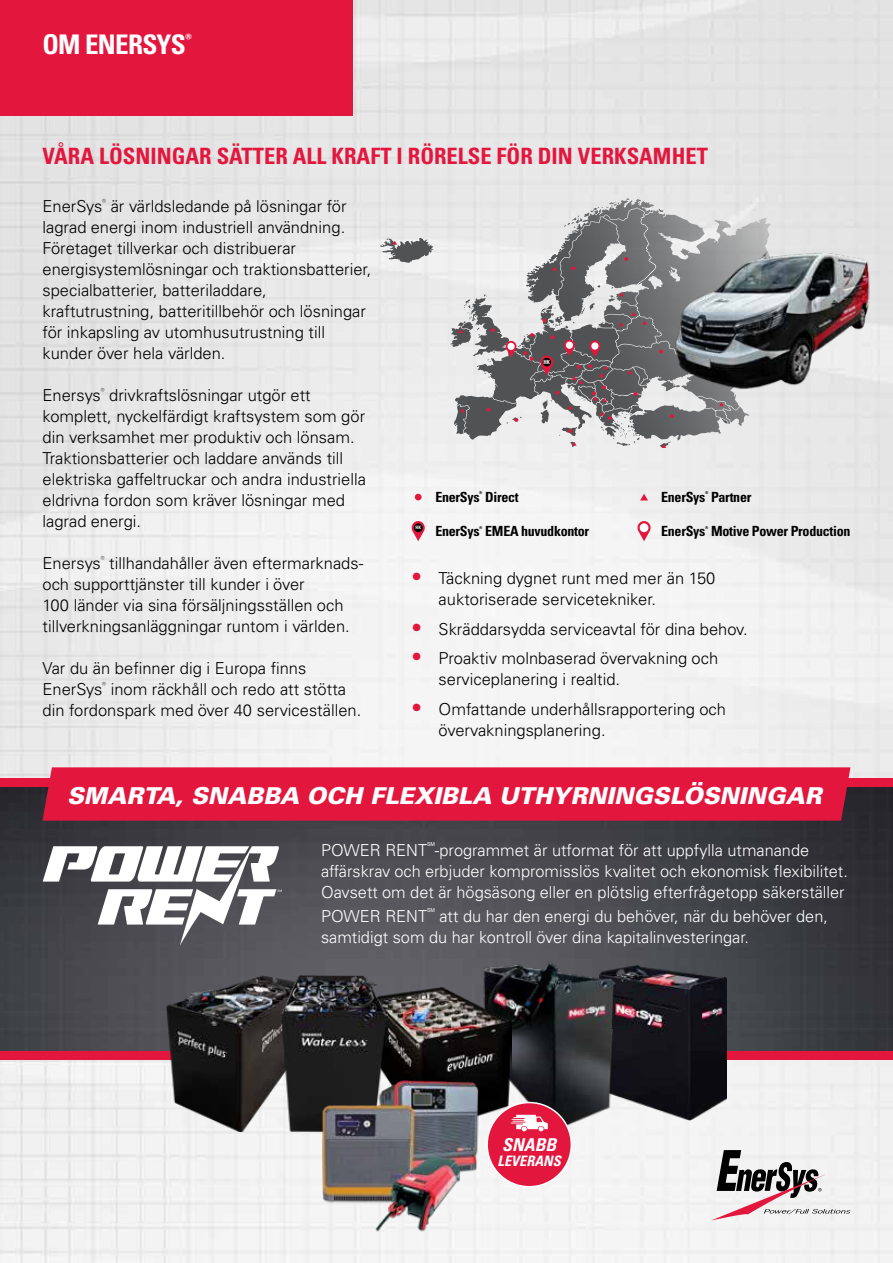
<style>
.page{position:relative;width:893px;height:1263px;background:#fff}
.page>*{position:absolute;margin:0;border:0;box-sizing:border-box;transform-origin:0 0}
.t1{font:700 condensed 27px "Univers LT Pro";letter-spacing:-.025em;color:#fff}
.t2{font:italic 900 23.25px "Univers LT Pro 75";color:#fff}
.t3{font:700 condensed 22.5px "Univers LT Pro";color:#e3173e}
.t4{font:italic 700 condensed 17.7px "Univers LT Pro";color:#fff}
.t5{font:300 16.5px/21px "Univers LT Pro 45";color:#000}
.t6{font:300 16.5px/21px "Univers LT Pro 45";color:#fff}
.t7{font:italic 700 condensed 14.4px "Univers LT Pro";color:#fff}
.t8{font:700 condensed 13.95px "Univers LT Pro";letter-spacing:-.02em;color:#000}
.t9{font:700 condensed 5.7px "Univers LT Pro";color:#fff}
.t10{font:700 condensed 4.65px "Univers LT Pro";color:#fff}
.s1{font-size:21px;color:#e3173e}
</style>
<div class="page">
<img style="left:0;top:0;width:893px;height:1263px">
<div style="left:0;top:0;width:353px;height:116px;background:#e3173e"></div>
<svg style="left:711px;top:1150px;width:139px;height:70px"></svg>
<div style="left:415px;top:494px;width:7px;height:6px;background:#e3173e;border-radius:50%"></div>
<svg style="left:640px;top:494px;width:8px;height:6px"></svg>
<svg style="left:637px;top:521px;width:14px;height:20px"></svg>
<div style="left:640px;top:523px;width:8px;height:9px;background:#fff;border-radius:50%"></div>
<svg style="left:412px;top:521px;width:13px;height:20px"></svg>
<div style="left:414px;top:523px;width:9px;height:9px;background:#000;border-radius:50%"></div>
<svg style="left:526px;top:198px;width:280px;height:242px;background:#a4a4a5"></svg>
<svg style="left:658px;top:208px;width:6px;height:4px"></svg>
<svg style="left:571px;top:266px;width:4px;height:4px"></svg>
<svg style="left:624px;top:257px;width:4px;height:4px"></svg>
<svg style="left:659px;top:349px;width:4px;height:4px"></svg>
<svg style="left:552px;top:267px;width:5px;height:4px"></svg>
<svg style="left:660px;top:441px;width:11px;height:7px"></svg>
<svg style="left:450px;top:285px;width:197px;height:163px;background:#9f9b9d"></svg>
<svg style="left:380px;top:238px;width:54px;height:25px"></svg>
<img style="left:666px;top:208px;width:212px;height:212px">
<img style="left:0;top:786px;width:893px;height:265px">
<div style="left:0;top:1051px;width:893px;height:8px;background:#e3173e"></div>
<div style="left:0;top:778px;width:893px;height:8px;background:#e3173e"></div>
<img style="left:626px;top:964px;width:100px;height:156px">
<img style="left:468px;top:953px;width:158px;height:185px">
<img style="left:388px;top:987px;width:123px;height:144px">
<img style="left:167px;top:975px;width:115px;height:157px">
<img style="left:282px;top:975px;width:106px;height:157px">
<img style="left:321px;top:1061px;width:165px;height:176px">
<div style="left:487px;top:1102px;width:84px;height:85px;background:#e3173e;border-radius:50%"></div>
<svg style="left:511px;top:1115px;width:37px;height:16px"></svg>
<svg style="left:43px;top:846px;width:239px;height:99px"></svg>
<div style="left:43px;top:767px;width:807px;height:54px;background:#e3173e"></div>
<h1 class="t1" style="left:43px;top:27px;width:151px">OM ENERSYS<sup>®</sup></h1>
<h1 class="t1" style="left:54px;top:27px;width:150px">AVA CERADE</h1>
<h3 class="t3" style="left:43px;top:142px;width:667px">VÅRA LÖSNINGAR SÄTTER ALL KRAFT I RÖRELSE FÖR DIN VERKSAMHET</h3>
<p class="t5" style="left:43px;top:195px;width:330px">EnerSys<sup>®</sup> är världsledande på lösningar för lagrad energi inom industriell användning.<br>Företaget tillverkar och distribuerar energisystemlösningar och traktionsbatterier, specialbatterier, batteriladdare, kraftutrustning, batteritillbehör och lösningar för inkapsling av utomhusutrustning till kunder över hela världen.</p>
<p class="t5" style="left:43px;top:384px;width:325px">Enersys<sup>®</sup> drivkraftslösningar utgör ett komplett, nyckelfärdigt kraftsystem som gör din verksamhet mer produktiv och lönsam.<br>Traktionsbatterier och laddare används till elektriska gaffeltruckar och andra industriella eldrivna fordon som kräver lösningar med lagrad energi.</p>
<p class="t5" style="left:43px;top:552px;width:322px">Enersys<sup>®</sup> tillhandahåller även eftermarknads&shy;och supporttjänster till kunder i över<br>100 länder via sina försäljningsställen och tillverkningsanläggningar runtom i världen.</p>
<p class="t5" style="left:43px;top:657px;width:320px">Var du än befinner dig i Europa finns<br>EnerSys<sup>®</sup> inom räckhåll och redo att stötta din fordonspark med över 40 serviceställen.</p>
<p class="t9" style="left:543px;top:359px;width:8px">HK</p>
<p class="t10" style="left:415px;top:525px;width:7px">HK</p>
<p class="t8" style="left:435px;top:489px;width:85px">EnerSys<sup>®</sup> Direct</p>
<p class="t8" style="left:661px;top:489px;width:92px">EnerSys<sup>®</sup> Partner</p>
<p class="t8" style="left:661px;top:523px;width:191px">EnerSys<sup>®</sup> Motive Power Production</p>
<p class="t8" style="left:435px;top:523px;width:155px">EnerSys<sup>®</sup> EMEA huvudkontor</p>
<p class="t5" style="left:439px;top:567px;width:278px;text-indent:-27px"><span class="s1">•</span> Täckning dygnet runt med mer än 150 auktoriserade servicetekniker.</p>
<p class="t5" style="left:412px;top:618px;width:338px"><span class="s1">•</span> Skräddarsydda serviceavtal för dina behov.</p>
<p class="t5" style="left:439px;top:647px;width:281px;text-indent:-27px"><span class="s1">•</span> Proaktiv molnbaserad övervakning och serviceplanering i realtid.</p>
<p class="t5" style="left:439px;top:698px;width:289px;text-indent:-27px"><span class="s1">•</span> Omfattande underhållsrapportering och övervakningsplanering.</p>
<h2 class="t2" style="left:67px;top:779px;width:756px">SMARTA, SNABBA OCH FLEXIBLA UTHYRNINGSLÖSNINGAR</h2>
<p class="t6" style="left:321px;top:839px;width:528px">POWER RENT<sup>℠</sup>-programmet är utformat för att uppfylla utmanande affärskrav och erbjuder kompromisslös kvalitet och ekonomisk flexibilitet.<br>Oavsett om det är högsäsong eller en plötslig efterfrågetopp säkerställer</p>
<p class="t6" style="left:321px;top:905px;width:508px">POWER RENT<sup>℠</sup> att du har den energi du behöver, när du behöver den, samtidigt som du har kontroll över dina kapitalinvesteringar.</p>
<p class="t4" style="left:502px;top:1133px;width:56px">SNABB</p>
<p class="t7" style="left:498px;top:1152px;width:65px">LEVERANS</p>
</div>
